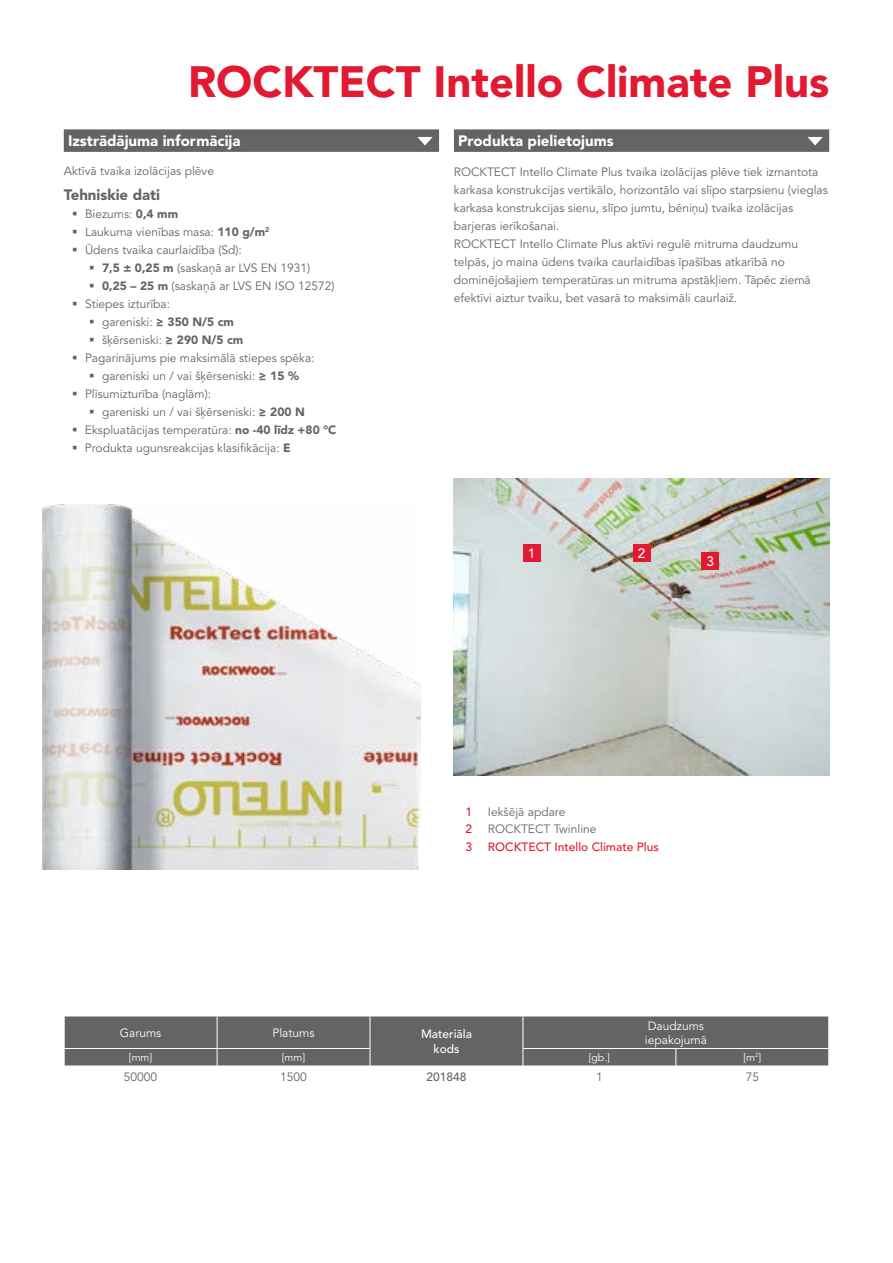
<style>
.page{position:relative;width:893px;height:1263px;background:#fff}
.page>*{position:absolute;margin:0;border:0;box-sizing:border-box;transform-origin:0 0}
.t1{font:900 43.5px "Avenir LT Pro";color:#e11931}
.t2{font:900 15px "Avenir LT Pro";color:#fff}
.t3{font:900 15px "Avenir LT Pro";color:#636466}
.t4{font:500 13.5px "Avenir LT Pro";color:#fff}
.t5{font:12px/18px "Avenir LT Pro";color:#636466}
.t6{font:12px/14.4px "Avenir LT Pro";color:#fff}
.t7{font:500 12px "Avenir LT Pro";color:#e11931}
.t8{font:500 12px/14.4px "Avenir LT Pro";color:#fff;text-align:center}
.t9{font:500 12px "Avenir LT Pro";color:#636466}
.t10{font:10.5px "Avenir LT Pro";color:#fff}
.s1{font-weight:900}
</style>
<div class="page">
<img style="left:454px;top:478px;width:375px;height:298px">
<div style="left:523px;top:544px;width:17px;height:17px;background:#e11931"></div>
<div style="left:633px;top:544px;width:17px;height:17px;background:#e11931"></div>
<div style="left:702px;top:553px;width:17px;height:17px;background:#e11931"></div>
<div style="left:454px;top:129px;width:375px;height:23px;background:#636466"></div>
<svg style="left:807px;top:137px;width:16px;height:8px"></svg>
<svg style="left:64px;top:1016px;width:765px;height:50px;background:#6c6d6f"></svg>
<div style="left:64px;top:129px;width:375px;height:23px;background:#636466"></div>
<svg style="left:417px;top:137px;width:16px;height:8px"></svg>
<img style="left:42px;top:504px;width:379px;height:366px">
<h1 class="t1" style="left:188px;top:55px;width:643px">ROCKTECT Intello Climate Plus</h1>
<p class="t2" style="left:68px;top:131px;width:174px">Izstrādājuma informācija</p>
<p class="t5" style="left:64px;top:162px;width:152px">Aktīvā tvaika izolācijas plēve</p>
<p class="t3" style="left:64px;top:185px;width:98px">Tehniskie dati</p>
<p class="t5" style="left:85px;top:205px;width:186px">Biezums: <span class="s1">0,4 mm<br></span>Laukuma vienības masa: <span class="s1">110 g/m</span><sup>2<br></sup>Ūdens tvaika caurlaidība (Sd):</p>
<p class="t5" style="left:102px;top:259px;width:210px"><span class="s1">7,5 ± 0,25 m</span> (saskaņā ar LVS EN 1931)</p>
<p class="t5" style="left:102px;top:277px;width:234px"><span class="s1">0,25 – 25 m</span> (saskaņā ar LVS EN ISO 12572)</p>
<p class="t5" style="left:85px;top:295px;width:87px">Stiepes izturība:</p>
<p class="t5" style="left:102px;top:313px;width:133px">gareniski: <span class="s1">≥ 350 N/5 cm</span></p>
<p class="t5" style="left:102px;top:331px;width:143px">šķērseniski: <span class="s1">≥ 290 N/5 cm</span></p>
<p class="t5" style="left:85px;top:349px;width:231px">Pagarinājums pie maksimālā stiepes spēka:</p>
<p class="t5" style="left:102px;top:367px;width:198px">gareniski un / vai šķērseniski: <span class="s1">≥ 15 %</span></p>
<p class="t5" style="left:85px;top:385px;width:128px">Plīsumizturība (naglām):</p>
<p class="t5" style="left:102px;top:403px;width:204px">gareniski un / vai šķērseniski: <span class="s1">≥ 200 N</span></p>
<p class="t5" style="left:85px;top:421px;width:253px">Ekspluatācijas temperatūra: <span class="s1">no -40 līdz +80 °C</span></p>
<p class="t5" style="left:85px;top:439px;width:207px">Produkta ugunsreakcijas klasifikācija: <span class="s1">E</span></p>
<p class="t2" style="left:458px;top:131px;width:157px">Produkta pielietojums</p>
<p class="t5" style="left:454px;top:163px;width:375px">ROCKTECT Intello Climate Plus tvaika izolācijas plēve tiek izmantota karkasa konstrukcijas vertikālo, horizontālo vai slīpo starpsienu (vieglas karkasa konstrukcijas sienu, slīpo jumtu, bēniņu) tvaika izolācijas barjeras ierīkošanai.<br>ROCKTECT Intello Climate Plus aktīvi regulē mitruma daudzumu telpās, jo maina ūdens tvaika caurlaidības īpašības atkarībā no dominējošajiem temperatūras un mitruma apstākļiem. Tāpēc ziemā efektīvi aiztur tvaiku, bet vasarā to maksimāli caurlaiž.</p>
<p class="t4" style="left:528px;top:545px;width:9px">1</p>
<p class="t4" style="left:638px;top:545px;width:9px">2</p>
<p class="t4" style="left:706px;top:554px;width:9px">3</p>
<p class="t7" style="left:465px;top:804px;width:8px">1</p>
<p class="t5" style="left:488px;top:803px;width:79px">Iekšējā apdare</p>
<p class="t7" style="left:465px;top:822px;width:8px">2</p>
<p class="t5" style="left:488px;top:820px;width:110px">ROCKTECT Twinline</p>
<p class="t7" style="left:465px;top:840px;width:8px">3</p>
<p class="t7" style="left:488px;top:840px;width:172px">ROCKTECT Intello Climate Plus</p>
<p class="t6" style="left:120px;top:1026px;width:43px">Garums</p>
<p class="t6" style="left:273px;top:1026px;width:43px">Platums</p>
<p class="t8" style="left:421px;top:1027px;width:52px">Materiāla kods</p>
<p class="t6" style="left:645px;top:1019px;width:64px">Daudzums iepakojumā</p>
<p class="t10" style="left:129px;top:1051px;width:25px">[mm]</p>
<p class="t10" style="left:282px;top:1051px;width:25px">[mm]</p>
<p class="t10" style="left:589px;top:1051px;width:23px">[gb.]</p>
<p class="t10" style="left:743px;top:1051px;width:19px">[m<sup>2</sup>]</p>
<p class="t5" style="left:124px;top:1068px;width:35px">50000</p>
<p class="t5" style="left:280px;top:1068px;width:28px">1500</p>
<p class="t9" style="left:426px;top:1069px;width:42px">201848</p>
<p class="t5" style="left:596px;top:1068px;width:8px">1</p>
<p class="t5" style="left:746px;top:1068px;width:15px">75</p>
</div>
